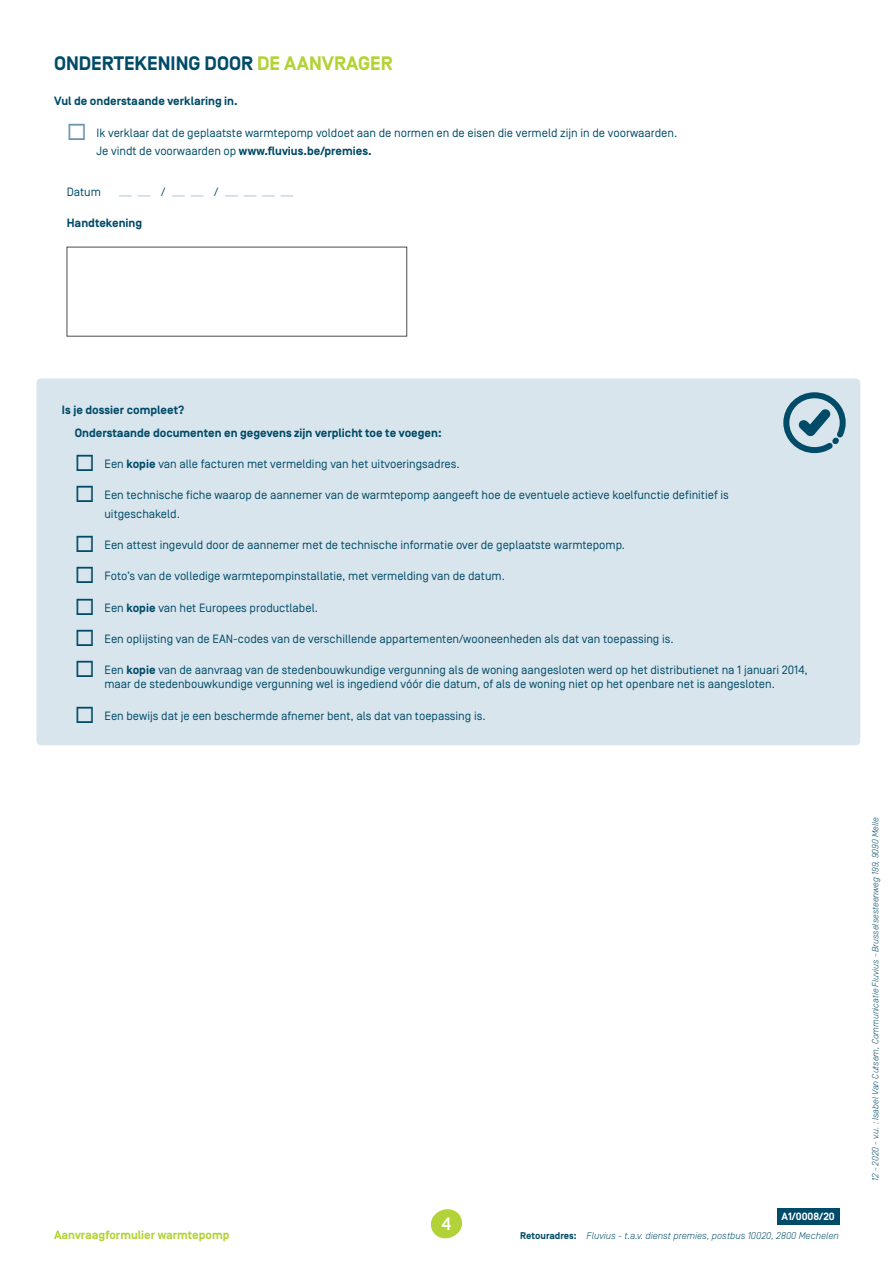
<style>
.page{position:relative;width:893px;height:1263px;background:#fff}
.page>*{position:absolute;margin:0;border:0;box-sizing:border-box;transform-origin:0 0}
.titel_Niv__1{font:700 19.5px "Simplon Norm";color:#004b68}
.t1{font:500 18px "Simplon Norm";color:#fff}
.tekst_invullijn{font:12px/18px "Simplon Norm";color:#004b68}
.tussentitel_Niv__2{font:700 12px "Simplon Norm";color:#004b68}
.tussentitel_Niv__1{font:700 12px "Simplon Norm";color:#004b68}
.t2{font:700 12px "Simplon Norm";color:#b3d234}
.tekst_invullijn-2{font:700 12px "Simplon Norm";color:#004b68}
.tekst_invullijn-3{font:12px "Simplon Norm";color:#9ebacc;scale:1.5 1}
.t3{font:700 10.5px "Simplon Norm";color:#fff}
.t4{font:italic 300 9.75px "Simplon Norm";color:#004b68}
.body_2{font:italic 300 9px "Simplon Norm";color:#004b68}
.s1{color:#b3d234}
.s2{color:#6b95ae}
.s3{font-weight:700}
.s4{font-weight:700;font-style:normal}
</style>
<div class="page">
<svg style="left:431px;top:1209px;width:31px;height:29px"></svg>
<div style="left:777px;top:1207px;width:62px;height:17px;background:#004b68"></div>
<div style="left:36px;top:378px;width:824px;height:367px;background:#d9e5ec;border-radius:4px"></div>
<svg style="left:783px;top:392px;width:63px;height:62px"></svg>
<p class="titel_Niv__1" style="left:54px;top:52px;width:340px">ONDERTEKENING DOOR <span class="s1">DE AANVRAGER</span></p>
<p class="tussentitel_Niv__1" style="left:54px;top:95px;width:185px">Vul de onderstaande verklaring in.</p>
<p class="tekst_invullijn" style="left:97px;top:124px;width:582px;text-indent:-30px"><span class="s2">◻</span> Ik verklaar dat de geplaatste warmtepomp voldoet aan de normen en de eisen die vermeld zijn in de voorwaarden.<br>Je vindt de voorwaarden op <span class="s3">www.fluvius.be/premies.</span></p>
<p class="tekst_invullijn" style="left:67px;top:183px;width:36px">Datum</p>
<p class="tekst_invullijn-3" style="left:118px;top:190px;width:119px">—— <sup>/</sup> —— <sup>/</sup> ————</p>
<p class="tekst_invullijn-2" style="left:67px;top:217px;width:77px">Handtekening</p>
<p class="tussentitel_Niv__1" style="left:62px;top:403px;width:124px">Is je dossier compleet?</p>
<p class="tussentitel_Niv__2" style="left:75px;top:426px;width:368px">Onderstaande documenten en gegevens zijn verplicht toe te voegen:</p>
<p class="tekst_invullijn" style="left:75px;top:455px;width:387px">◻ Een <span class="s3">kopie</span> van alle facturen met vermelding van het uitvoeringsadres.</p>
<p class="tekst_invullijn" style="left:75px;top:486px;width:656px">◻ Een technische fiche waarop de aannemer van de warmtepomp aangeeft hoe de eventuele actieve koelfunctie definitief is</p>
<p class="tekst_invullijn" style="left:104px;top:505px;width:77px">uitgeschakeld.</p>
<p class="tekst_invullijn" style="left:75px;top:536px;width:552px">◻ Een attest ingevuld door de aannemer met de technische informatie over de geplaatste warmtepomp.</p>
<p class="tekst_invullijn" style="left:75px;top:567px;width:432px">◻ Foto’s van de volledige warmtepompinstallatie, met vermelding van de datum.</p>
<p class="tekst_invullijn" style="left:75px;top:599px;width:245px">◻ Een <span class="s3">kopie</span> van het Europees productlabel.</p>
<p class="tekst_invullijn" style="left:75px;top:630px;width:601px">◻ Een oplijsting van de EAN-codes van de verschillende appartementen/wooneenheden als dat van toepassing is.</p>
<p class="tekst_invullijn" style="left:75px;top:663px;width:734px;line-height:14.4px;text-align:center">◻ Een <span class="s3">kopie</span> van de aanvraag van de stedenbouwkundige vergunning als de woning aangesloten werd op het distributienet na 1 januari 2014, maar de stedenbouwkundige vergunning wel is ingediend vóór die datum, of als de woning niet op het openbare net is aangesloten.</p>
<p class="tekst_invullijn" style="left:75px;top:707px;width:412px">◻ Een bewijs dat je een beschermde afnemer bent, als dat van toepassing is.</p>
<p class="t3" style="left:781px;top:1211px;width:55px">A1/0008/20</p>
<h2 class="t1" style="left:442px;top:1214px;width:11px">4</h2>
<p class="t2" style="left:54px;top:1228px;width:177px">Aanvraagformulier warmtepomp</p>
<p class="t4" style="left:520px;top:1230px;width:320px"><span class="s4">Retouradres:</span> Fluvius - t.a.v. dienst premies, postbus 10020, 2800 Mechelen</p>
<p class="body_2" style="left:871px;top:1181px;width:365px;rotate:-90deg">12 - 2020 - v.u. : Isabel Van Cutsem, Communicatie Fluvius - Brusselsesteenweg 199, 9090 Melle</p>
</div>
